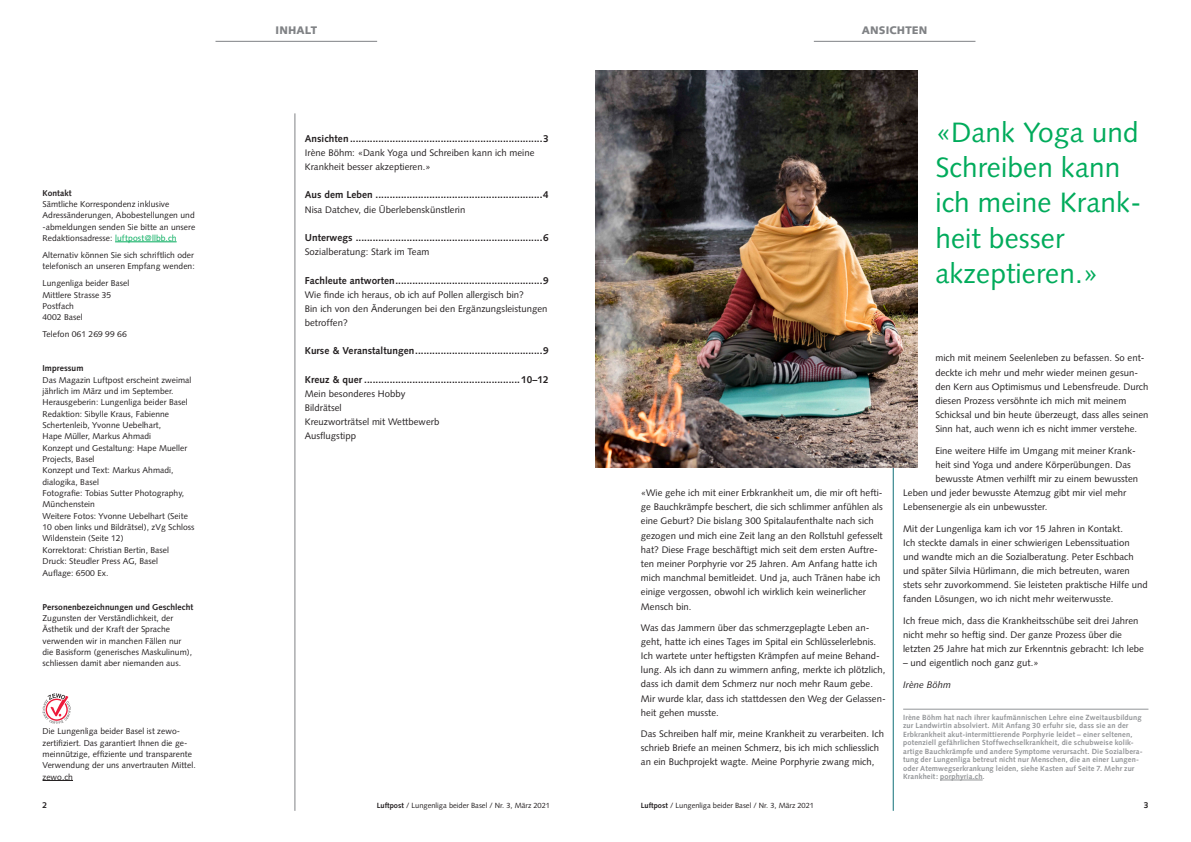
<style>
.page{position:relative;width:1191px;height:842px;background:#fff}
.page>*{position:absolute;margin:0;border:0;box-sizing:border-box;transform-origin:0 0}
.Titel{font:28px/35.4px "Syntax";letter-spacing:.005em;color:#00ab5b}
.Rubrikentitel{font:900 11px "Syntax";letter-spacing:.01em;color:#808285}
.Untertitel_10{font:700 10px "Syntax";letter-spacing:.005em;color:#231f20}
.Untertitel_10_Inhalt{font:700 10px "Syntax";letter-spacing:.005em;color:#231f20}
.Grundtext_9_5_Absatz{font:9.5px/14.2px "Syntax";letter-spacing:.005em;color:#231f20}
.Grundtext_9_5_1st_pa{font:9.5px/14.2px "Syntax";letter-spacing:.005em;color:#231f20}
.Grundtext_9_5_kursiv{font:italic 9.5px "Syntax";letter-spacing:.005em;color:#231f20}
.Impressum_Grundtext{font:8.5px/11.3px "Syntax";letter-spacing:.005em;color:#231f20}
.Impressum_Untertitel{font:700 8.5px "Syntax";letter-spacing:.005em;color:#231f20}
.Infohäppchen_7_5pt{font:700 7.5px/8.5px "Syntax";letter-spacing:.015em;color:#939598}
.t1{font:7.5px "Syntax";color:#231f20}
.s1{color:#00ab5b}
.s2{font-weight:700}
</style>
<div class="page">
<hr style="left:295px;top:113px;width:1px;height:698px;background:#808285">
<hr style="left:893px;top:113px;width:1px;height:698px;background:#117078">
<img style="left:595px;top:71px;width:322px;height:397px">
<hr style="left:814px;top:41px;width:161px;height:1px;background:#808285">
<hr style="left:115px;top:242px;width:62px;height:1px;background:#00ab5b">
<hr style="left:43px;top:780px;width:30px;height:1px;background:#231f20">
<svg style="left:43px;top:693px;width:28px;height:31px"></svg>
<hr style="left:215px;top:41px;width:162px;height:1px;background:#808285">
<hr style="left:903px;top:709px;width:245px;height:1px;background:#939598">
<hr style="left:940px;top:780px;width:42px;height:1px;background:#939598">
<p class="Impressum_Untertitel" style="left:43px;top:188px;width:31px">Kontakt</p>
<p class="Impressum_Grundtext" style="left:43px;top:198px;width:154px">Sämtliche Korrespondenz inklusive Adressänderungen, Abobestellungen und -abmeldungen senden Sie bitte an unsere Redaktionsadresse: <span class="s1">luftpost@llbb.ch</span></p>
<p class="Impressum_Grundtext" style="left:43px;top:249px;width:154px">Alternativ können Sie sich schriftlich oder telefonisch an unseren Empfang wenden:</p>
<p class="Impressum_Grundtext" style="left:43px;top:278px;width:88px">Lungenliga beider Basel<br>Mittlere Strasse 35<br>Postfach<br>4002 Basel</p>
<p class="Impressum_Grundtext" style="left:43px;top:329px;width:86px">Telefon 061 269 99 66</p>
<p class="Impressum_Untertitel" style="left:43px;top:364px;width:42px">Impressum</p>
<p class="Impressum_Grundtext" style="left:43px;top:374px;width:153px">Das Magazin Luftpost erscheint zweimal jährlich im März und im September.<br>Herausgeberin: Lungenliga beider Basel<br>Redaktion: Sibylle Kraus, Fabienne<br>Schertenleib, Yvonne Uebelhart,<br>Hape Müller, Markus Ahmadi<br>Konzept und Gestaltung: Hape Mueller<br>Projects, Basel<br>Konzept und Text: Markus Ahmadi, dialogika, Basel<br>Fotografie: Tobias Sutter Photography,<br>Münchenstein<br>Weitere Fotos: Yvonne Uebelhart (Seite<br>10 oben links und Bildrätsel), zVg Schloss<br>Wildenstein (Seite 12)<br>Korrektorat: Christian Bertin, Basel<br>Druck: Steudler Press AG, Basel<br>Auflage: 6500 Ex.</p>
<p class="Impressum_Untertitel" style="left:43px;top:602px;width:152px">Personenbezeichnungen und Geschlecht</p>
<p class="Impressum_Grundtext" style="left:43px;top:612px;width:151px">Zugunsten der Verständlichkeit, der Ästhetik und der Kraft der Sprache verwenden wir in manchen Fällen nur die Basisform (generisches Maskulinum), schliessen damit aber niemanden aus.</p>
<p class="Impressum_Grundtext" style="left:43px;top:726px;width:155px">Die Lungenliga beider Basel ist zewo&shy;zertifiziert. Das garantiert Ihnen die ge&shy;meinnützige, effiziente und transparente Verwendung der uns anvertrauten Mittel. zewo.ch</p>
<p class="Rubrikentitel" style="left:275px;top:23px;width:43px">INHALT</p>
<p class="Untertitel_10_Inhalt" style="left:305px;top:133px;width:245px">Ansichten ....................................................................3</p>
<p class="Grundtext_9_5_1st_pa" style="left:305px;top:146px;width:231px">Irène Böhm: «Dank Yoga und Schreiben kann ich meine<br>Krankheit besser akzeptieren.»</p>
<p class="Untertitel_10_Inhalt" style="left:305px;top:189px;width:245px">Aus dem Leben ...........................................................4</p>
<p class="Grundtext_9_5_Absatz" style="left:305px;top:202px;width:162px">Nisa Datchev, die Überlebenskünstlerin</p>
<p class="Untertitel_10" style="left:305px;top:232px;width:245px">Unterwegs ..................................................................6</p>
<p class="Grundtext_9_5_Absatz" style="left:305px;top:245px;width:126px">Sozialberatung: Stark im Team</p>
<p class="Untertitel_10" style="left:305px;top:274px;width:245px">Fachleute antworten....................................................9</p>
<p class="Grundtext_9_5_1st_pa" style="left:305px;top:287px;width:244px">Wie finde ich heraus, ob ich auf Pollen allergisch bin?<br>Bin ich von den Änderungen bei den Ergänzungsleistungen betroffen?</p>
<p class="Untertitel_10_Inhalt" style="left:305px;top:345px;width:245px">Kurse &amp; Veranstaltungen.............................................9</p>
<p class="Untertitel_10" style="left:305px;top:373px;width:245px">Kreuz &amp; quer .......................................................10–12</p>
<p class="Grundtext_9_5_1st_pa" style="left:305px;top:386px;width:136px">Mein besonderes Hobby<br>Bildrätsel<br>Kreuzworträtsel mit Wettbewerb<br>Ausflugstipp</p>
<p class="Rubrikentitel" style="left:862px;top:23px;width:67px">ANSICHTEN</p>
<p class="Titel" style="left:935px;top:114px;width:207px">«Dank Yoga und<br>Schreiben kann ich meine Krank&shy;heit besser akzeptieren.»</p>
<p class="Grundtext_9_5_1st_pa" style="left:641px;top:486px;width:243px">«Wie gehe ich mit einer Erbkrankheit um, die mir oft hefti&shy;ge Bauchkrämpfe beschert, die sich schlimmer anfühlen als eine Geburt? Die bislang 300 Spitalaufenthalte nach sich gezogen und mich eine Zeit lang an den Rollstuhl gefesselt hat? Diese Frage beschäftigt mich seit dem ersten Auftre&shy;ten meiner Porphyrie vor 25 Jahren. Am Anfang hatte ich mich manchmal bemitleidet. Und ja, auch Tränen habe ich einige vergossen, obwohl ich wirklich kein weinerlicher Mensch bin.</p>
<p class="Grundtext_9_5_Absatz" style="left:641px;top:620px;width:246px">Was das Jammern über das schmerzgeplagte Leben an&shy;geht, hatte ich eines Tages im Spital ein Schlüsselerlebnis.<br>Ich wartete unter heftigsten Krämpfen auf meine Behand&shy;lung. Als ich dann zu wimmern anfing, merkte ich plötzlich, dass ich damit dem Schmerz nur noch mehr Raum gebe.<br>Mir wurde klar, dass ich stattdessen den Weg der Gelassen&shy;heit gehen musste.</p>
<p class="Grundtext_9_5_Absatz" style="left:641px;top:727px;width:245px">Das Schreiben half mir, meine Krankheit zu verarbeiten. Ich schrieb Briefe an meinen Schmerz, bis ich mich schliesslich an ein Buchprojekt wagte. Meine Porphyrie zwang mich,</p>
<p class="Grundtext_9_5_Absatz" style="left:935px;top:351px;width:215px">mich mit meinem Seelenleben zu befassen. So ent&shy;deckte ich mehr und mehr wieder meinen gesun&shy;den Kern aus Optimismus und Lebensfreude. Durch diesen Prozess versöhnte ich mich mit meinem Schicksal und bin heute überzeugt, dass alles seinen Sinn hat, auch wenn ich es nicht immer verstehe.</p>
<p class="Grundtext_9_5_Absatz" style="left:935px;top:443px;width:202px">Eine weitere Hilfe im Umgang mit meiner Krank-</p>
<p class="Grundtext_9_5_Absatz" style="left:935px;top:457px;width:197px">heit sind Yoga und andere Körperübungen. Das</p>
<p class="Grundtext_9_5_Absatz" style="left:935px;top:472px;width:204px">bewusste Atmen verhilft mir zu einem bewussten</p>
<p class="Grundtext_9_5_Absatz" style="left:903px;top:486px;width:225px">Leben und jeder bewusste Atemzug gibt mir viel mehr</p>
<p class="Grundtext_9_5_Absatz" style="left:903px;top:500px;width:146px">Lebensenergie als ein unbewusster.</p>
<p class="Grundtext_9_5_Absatz" style="left:903px;top:521px;width:246px">Mit der Lungenliga kam ich vor 15 Jahren in Kontakt.<br>Ich steckte damals in einer schwierigen Lebenssituation und wandte mich an die Sozialberatung. Peter Eschbach und später Silvia Hürlimann, die mich betreuten, waren stets sehr zuvorkommend. Sie leisteten praktische Hilfe und fanden Lösungen, wo ich nicht mehr weiterwusste.</p>
<p class="Grundtext_9_5_Absatz" style="left:903px;top:613px;width:242px">Ich freue mich, dass die Krankheitsschübe seit drei Jahren nicht mehr so heftig sind. Der ganze Prozess über die letzten 25 Jahre hat mich zur Erkenntnis gebracht: Ich lebe</p>
<p class="Grundtext_9_5_Absatz" style="left:903px;top:656px;width:137px">– und eigentlich noch ganz gut.»</p>
<p class="Grundtext_9_5_kursiv" style="left:903px;top:679px;width:49px">Irène Böhm</p>
<p class="Infohäppchen_7_5pt" style="left:903px;top:713px;width:241px">Irène Böhm hat nach ihrer kaufmännischen Lehre eine Zweitausbildung zur Landwirtin absolviert. Mit Anfang 30 erfuhr sie, dass sie an der Erbkrankheit akut-intermittierende Porphyrie leidet – einer seltenen, potenziell gefährlichen Stoffwechselkrankheit, die schubweise kolik&shy;artige Bauchkrämpfe und andere Symptome verursacht. Die Sozialbera&shy;tung der Lungenliga betreut nicht nur Menschen, die an einer Lungen&shy;oder Atemwegserkrankung leiden, siehe Kasten auf Seite 7. Mehr zur Krankheit: porphyria.ch.</p>
<p class="Impressum_Untertitel" style="left:43px;top:800px;width:6px">2</p>
<p class="t1" style="left:377px;top:801px;width:175px"><span class="s2">Luftpost</span> / Lungenliga beider Basel / Nr. 3, März 2021</p>
<p class="t1" style="left:641px;top:801px;width:175px"><span class="s2">Luftpost</span> / Lungenliga beider Basel / Nr. 3, März 2021</p>
<p class="Impressum_Untertitel" style="left:1143px;top:800px;width:6px">3</p>
</div>
